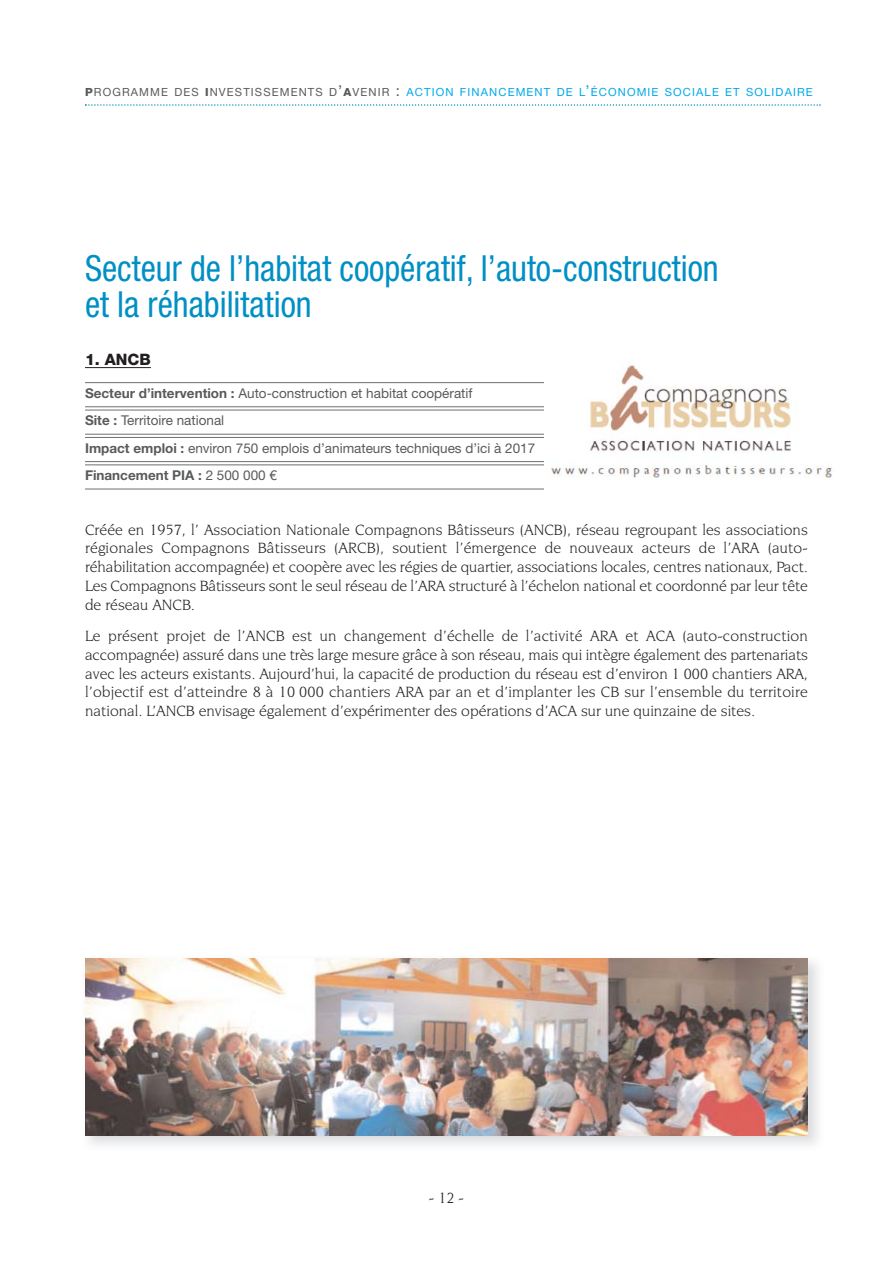
<style>
.page{position:relative;width:893px;height:1263px;background:#fff}
.page>*{position:absolute;margin:0;border:0;box-sizing:border-box;transform-origin:0 0}
.t1{font:condensed 36px/36px "Helvetica Neue";color:#008fc5;scale:.95 1}
.t2{font:15.75px/18.8px "Novarese IT Cby BT";color:#231f20;text-align:justify}
.t3{font:800 15.75px "Helvetica Neue";color:#231f20}
.t4{font:13.5px/27.5px "Helvetica Neue";color:#595a5b}
.t5{font:11.25px "Helvetica Neue";letter-spacing:.1em;color:#00a8ea}
.s1{font-weight:800;color:#595a5b}
.s2{color:#595a5b}
.s3{font-size:15px;color:#595a5b}
.s4{font-size:15px}
.s5{font-weight:700}
</style>
<div class="page">
<svg style="left:85px;top:104px;width:736px;height:2px"></svg>
<hr style="left:85px;top:367px;width:66px;height:1px;background:#231f20">
<hr style="left:85px;top:382px;width:459px;height:1px;background:#6e6f70">
<hr style="left:85px;top:406px;width:459px;height:1px;background:#6e6f70">
<hr style="left:85px;top:410px;width:459px;height:1px;background:#6e6f70">
<hr style="left:85px;top:434px;width:459px;height:1px;background:#6e6f70">
<hr style="left:85px;top:437px;width:459px;height:1px;background:#6e6f70">
<hr style="left:85px;top:461px;width:459px;height:1px;background:#6e6f70">
<hr style="left:85px;top:464px;width:459px;height:1px;background:#6e6f70">
<hr style="left:85px;top:489px;width:459px;height:1px;background:#6e6f70">
<img style="left:550px;top:364px;width:282px;height:117px">
<img style="left:85px;top:961px;width:733px;height:184px">
<img style="left:85px;top:958px;width:723px;height:177px">
<p class="t5" style="left:85px;top:88px;width:729px"><span class="s1">P</span><span class="s2">ROGRAMME DES</span> <span class="s1">I</span><span class="s2">NVESTISSEMENTS D</span><span class="s3">’</span><span class="s1">A</span><span class="s2">VENIR</span> <span class="s3">:</span> ACTION FINANCEMENT DE L<span class="s4">’</span>ÉCONOMIE SOCIALE ET SOLIDAIRE</p>
<h1 class="t1" style="left:85px;top:253px;width:668px">Secteur de l’habitat coopératif, l’auto-construction et la réhabilitation</h1>
<p class="t3" style="left:85px;top:353px;width:67px">1. ANCB</p>
<p class="t4" style="left:85px;top:381px;width:452px"><span class="s5">Secteur d’intervention :</span> Auto-construction et habitat coopératif<br><span class="s5">Site :</span> Territoire national<br><span class="s5">Impact emploi :</span> environ 750 emplois d’animateurs techniques d’ici à 2017<br><span class="s5">Financement PIA :</span> 2 500 000 €</p>
<p class="t2" style="left:85px;top:521px;width:724px">Créée en 1957, l’ Association Nationale Compagnons Bâtisseurs (ANCB), réseau regroupant les associations régionales Compagnons Bâtisseurs (ARCB), soutient l’émergence de nouveaux acteurs de l’ARA (auto&shy;réhabilitation accompagnée) et coopère avec les régies de quartier, associations locales, centres nationaux, Pact.<br>Les Compagnons Bâtisseurs sont le seul réseau de l’ARA structuré à l’échelon national et coordonné par leur tête de réseau ANCB.</p>
<p class="t2" style="left:85px;top:628px;width:724px">Le présent projet de l’ANCB est un changement d’échelle de l’activité ARA et ACA (auto-construction accompagnée) assuré dans une très large mesure grâce à son réseau, mais qui intègre également des partenariats avec les acteurs existants. Aujourd’hui, la capacité de production du réseau est d’environ 1 000 chantiers ARA, l’objectif est d’atteindre 8 à 10 000 chantiers ARA par an et d’implanter les CB sur l’ensemble du territoire national. L’ANCB envisage également d’expérimenter des opérations d’ACA sur une quinzaine de sites.</p>
<p class="t2" style="left:429px;top:1189px;width:37px">-12-</p>
</div>
